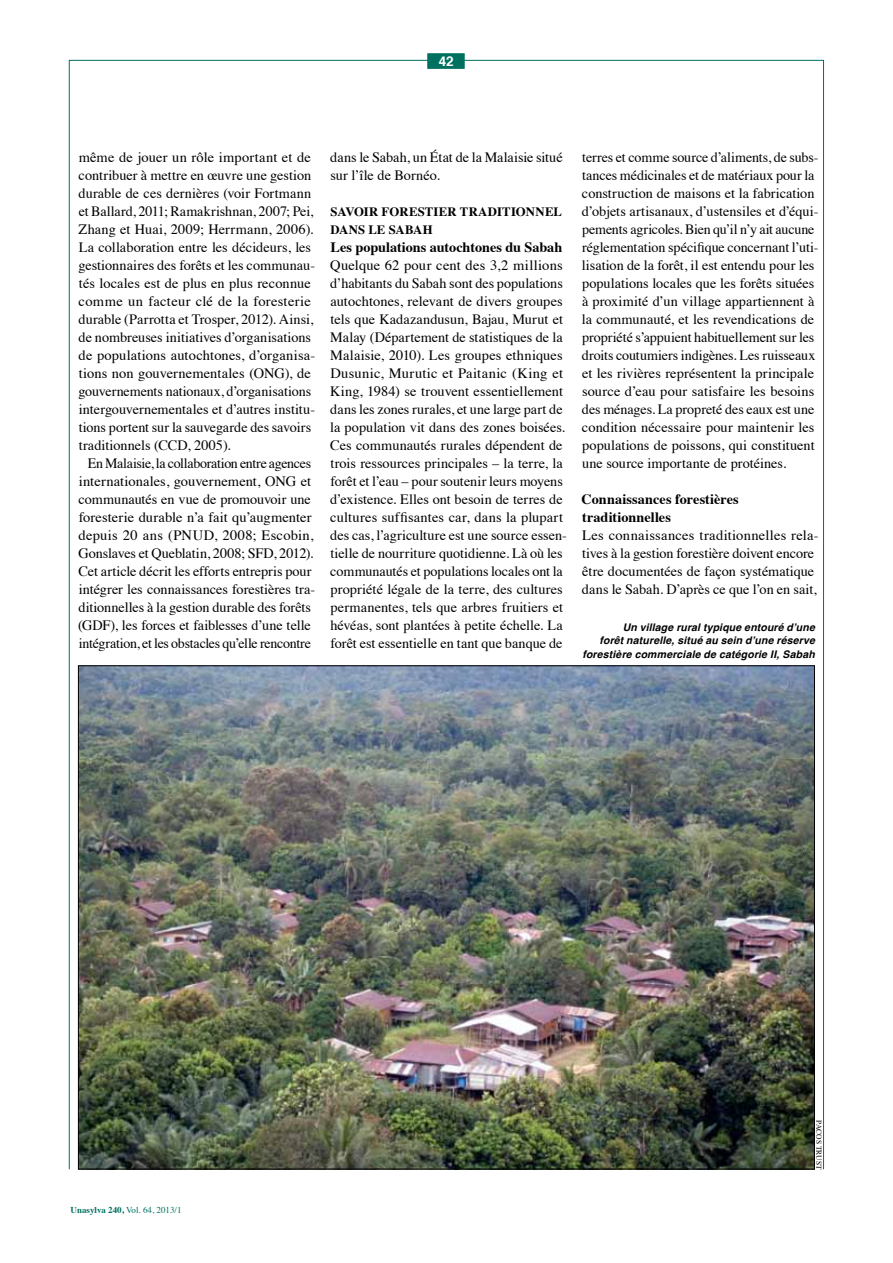
<style>
.page{position:relative;width:893px;height:1263px;background:#fff}
.page>*{position:absolute;margin:0;border:0;box-sizing:border-box;transform-origin:0 0}
.t1{font:14.25px/18px "Times";color:#000}
.t2{font:700 14.25px/18px "Times";color:#000}
.t3{font:700 13.5px "Helvetica";color:#fff}
.t4{font:700 12.75px/18px "Times";letter-spacing:.01em;color:#000}
.t5{font:italic 700 10.5px/13.5px "Helvetica";letter-spacing:.015em;color:#000;text-align:right}
.t6{font:9px "Times";color:#007161}
.t7{font:7.5px "Times";letter-spacing:.005em;color:#000}
.s1{font-weight:700}
</style>
<div class="page">
<div style="left:428px;top:54px;width:36px;height:15px;background:#007161;border:1px solid #007161"></div>
<div style="left:5px;top:1169px;width:877px;height:27px;background:#fff;border:1px solid #fff"></div>
<img style="left:80px;top:667px;width:733px;height:500px">
<p class="t3" style="left:439px;top:50px;width:17px">42</p>
<p class="t1" style="left:78px;top:147px;width:238px">même de jouer un rôle important et de contribuer à mettre en œuvre une gestion durable de ces dernières (voir Fortmann et Ballard, 2011; Ramakrishnan, 2007; Pei, Zhang et Huai, 2009; Herrmann, 2006).<br>La collaboration entre les décideurs, les gestionnaires des forêts et les communau&shy;tés locales est de plus en plus reconnue comme un facteur clé de la foresterie durable (Parrotta et Trosper, 2012). Ainsi, de nombreuses initiatives d’organisations de populations autochtones, d’organisa&shy;tions non gouvernementales (ONG), de gouvernements nationaux, d’organisations intergouvernementales et d’autres institu&shy;tions portent sur la sauvegarde des savoirs traditionnels (CCD, 2005).</p>
<p class="t1" style="left:78px;top:453px;width:239px;text-align:center">En Malaisie, la collaboration entre agences internationales, gouvernement, ONG et communautés en vue de promouvoir une foresterie durable n’a fait qu’augmenter depuis 20 ans (PNUD, 2008; Escobin, Gonslaves et Queblatin, 2008; SFD, 2012).<br>Cet article décrit les efforts entrepris pour intégrer les connaissances forestières tra&shy;ditionnelles à la gestion durable des forêts (GDF), les forces et faiblesses d’une telle intégration, et les obstacles qu’elle rencontre</p>
<p class="t1" style="left:330px;top:147px;width:234px">dans le Sabah, un État de la Malaisie situé sur l’île de Bornéo.</p>
<p class="t4" style="left:330px;top:201px;width:233px">SAVOIR FORESTIER TRADITIONNEL<br>DANS LE SABAH</p>
<p class="t2" style="left:330px;top:236px;width:233px">Les populations autochtones du Sabah</p>
<p class="t1" style="left:330px;top:255px;width:238px">Quelque 62 pour cent des 3,2 millions d’habitants du Sabah sont des populations autochtones, relevant de divers groupes tels que Kadazandusun, Bajau, Murut et Malay (Département de statistiques de la Malaisie, 2010). Les groupes ethniques Dusunic, Murutic et Paitanic (King et King, 1984) se trouvent essentiellement dans les zones rurales, et une large part de la population vit dans des zones boisées.<br>Ces communautés rurales dépendent de trois ressources principales – la terre, la forêt et l’eau – pour soutenir leurs moyens d’existence. Elles ont besoin de terres de cultures suffisantes car, dans la plupart des cas, l’agriculture est une source essen&shy;tielle de nourriture quotidienne. Là où les communautés et populations locales ont la propriété légale de la terre, des cultures permanentes, tels que arbres fruitiers et hévéas, sont plantées à petite échelle. La forêt est essentielle en tant que banque de</p>
<p class="t1" style="left:582px;top:147px;width:238px">terres et comme source d’aliments, de subs&shy;tances médicinales et de matériaux pour la construction de maisons et la fabrication d’objets artisanaux, d’ustensiles et d’équi&shy;pements agricoles. Bien qu’il n’y ait aucune réglementation spécifique concernant l’uti&shy;lisation de la forêt, il est entendu pour les populations locales que les forêts situées à proximité d’un village appartiennent à la communauté, et les revendications de propriété s’appuient habituellement sur les droits coutumiers indigènes. Les ruisseaux et les rivières représentent la principale source d’eau pour satisfaire les besoins des ménages. La propreté des eaux est une condition nécessaire pour maintenir les populations de poissons, qui constituent une source importante de protéines.</p>
<p class="t2" style="left:582px;top:488px;width:159px">Connaissances forestières traditionnelles</p>
<p class="t1" style="left:582px;top:525px;width:238px">Les connaissances traditionnelles rela&shy;tives à la gestion forestière doivent encore être documentées de façon systématique dans le Sabah. D’après ce que l’on en sait,</p>
<p class="t5" style="left:582px;top:620px;width:234px">Un village rural typique entouré d’une<br>forêt naturelle, situé au sein d’une réserve forestière commerciale de catégorie II, Sabah</p>
<p class="t6" style="left:71px;top:1201px;width:113px"><span class="s1">Unasylva 240,</span> Vol. 64, 2013/1</p>
<p class="t7" style="left:826px;top:1120px;width:51px;rotate:90deg">PACOS TRUST</p>
</div>
